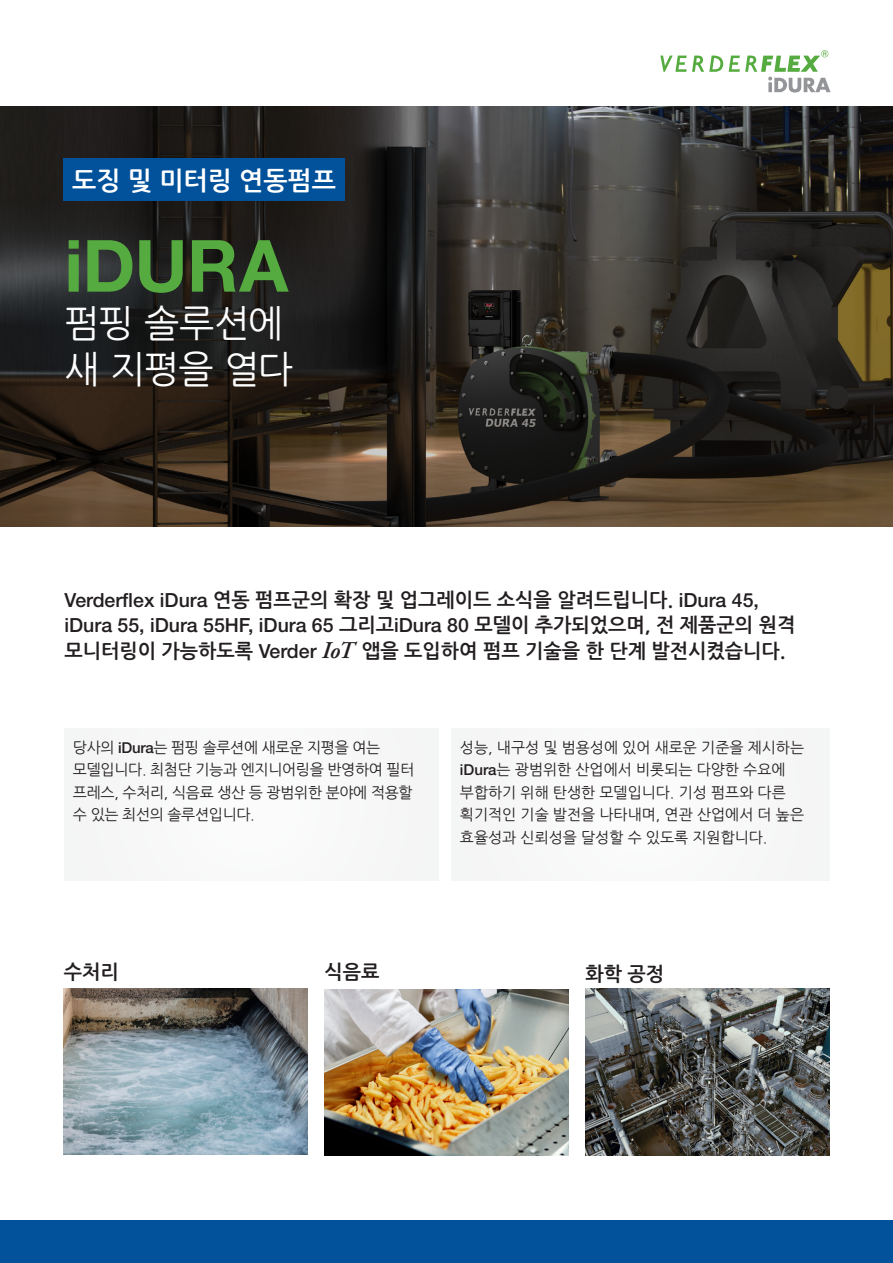
<style>
.page{position:relative;width:893px;height:1263px;background:#fff}
.page>*{position:absolute;margin:0;border:0;box-sizing:border-box;transform-origin:0 0}
.A4_Adv_Headline{font:700 72px "Helvetica Neue LT Std";letter-spacing:-.005em;color:#56ab40}
._01_HeadingBold{font:37.5px "Nanum Gothic";letter-spacing:-.035em;color:#fff}
.t1{font:700 25.5px "Nanum Gothic";color:#fff}
.t2{font:italic 600 24px "Adobe Garamond Pro";color:#231f20}
.Body_new{font:700 19.5px/25.5px "Nanum Gothic";color:#231f20}
._04_Body_new{font:15px/22.5px "Nanum Gothic";color:#231f20}
.Body_new-2{font:15px/22.5px "Nanum Gothic";letter-spacing:-.02em;color:#231f20}
.s1{font-family:"Helvetica Neue LT Std";font-weight:500}
.s2{font-family:"Adobe Garamond Pro";font-weight:600;font-style:italic;font-size:24px}
</style>
<div class="page">
<img style="left:0;top:106px;width:893px;height:420px">
<div style="left:64px;top:158px;width:281px;height:43px;background:#01519b"></div>
<div style="left:64px;top:728px;width:374px;height:152px;background:#f8f8f8"></div>
<svg style="left:660px;top:56px;width:63px;height:16px"></svg>
<svg style="left:729px;top:50px;width:101px;height:43px"></svg>
<div style="left:451px;top:728px;width:378px;height:152px;background:#f8f8f8"></div>
<img style="left:64px;top:989px;width:244px;height:165px">
<img style="left:325px;top:989px;width:243px;height:166px">
<img style="left:585px;top:988px;width:244px;height:167px">
<div style="left:0;top:1221px;width:893px;height:42px;background:#01519b"></div>
<p class="t1" style="left:72px;top:168px;width:265px">도징 및 미터링 연동펌프</p>
<p class="A4_Adv_Headline" style="left:64px;top:221px;width:225px">iDURA</p>
<p class="_01_HeadingBold" style="left:64px;top:305px;width:220px">펌핑 솔루션에</p>
<p class="_01_HeadingBold" style="left:64px;top:352px;width:230px">새 지평을 열다</p>
<p class="Body_new" style="left:64px;top:587px;width:732px"><span class="s1">Verderflex iDura</span> 연동 펌프군의 확장 및 업그레이드 소식을 알려드립니다. <span class="s1">iDura 45, iDura 55, iDura 55HF, iDura 65</span> 그리고<span class="s1">iDura 80</span> 모델이 추가되었으며, 전 제품군의 원격 모니터링이 가능하도록 <span class="s1">Verder</span> <span class="s2">Io</span> 앱을 도입하여 펌프 기술을 한 단계 발전시켰습니다.</p>
<p class="t2" style="left:338px;top:637px;width:17px">T</p>
<p class="Body_new-2" style="left:73px;top:737px;width:343px">당사의 <span class="s1">iDura</span>는 펌핑 솔루션에 새로운 지평을 여는 모델입니다. 최첨단 기능과 엔지니어링을 반영하여 필터 프레스, 수처리, 식음료 생산 등 광범위한 분야에 적용할 수 있는 최선의 솔루션입니다.</p>
<p class="_04_Body_new" style="left:460px;top:737px;width:346px">성능, 내구성 및 범용성에 있어 새로운 기준을 제시하는 <span class="s1">iDura</span>는 광범위한 산업에서 비롯되는 다양한 수요에 부합하기 위해 탄생한 모델입니다. 기성 펌프와 다른 획기적인 기술 발전을 나타내며, 연관 산업에서 더 높은 효율성과 신뢰성을 달성할 수 있도록 지원합니다.</p>
<p class="Body_new" style="left:64px;top:959px;width:56px">수처리</p>
<p class="Body_new" style="left:325px;top:959px;width:56px">식음료</p>
<p class="Body_new" style="left:585px;top:961px;width:80px">화학 공정</p>
</div>
